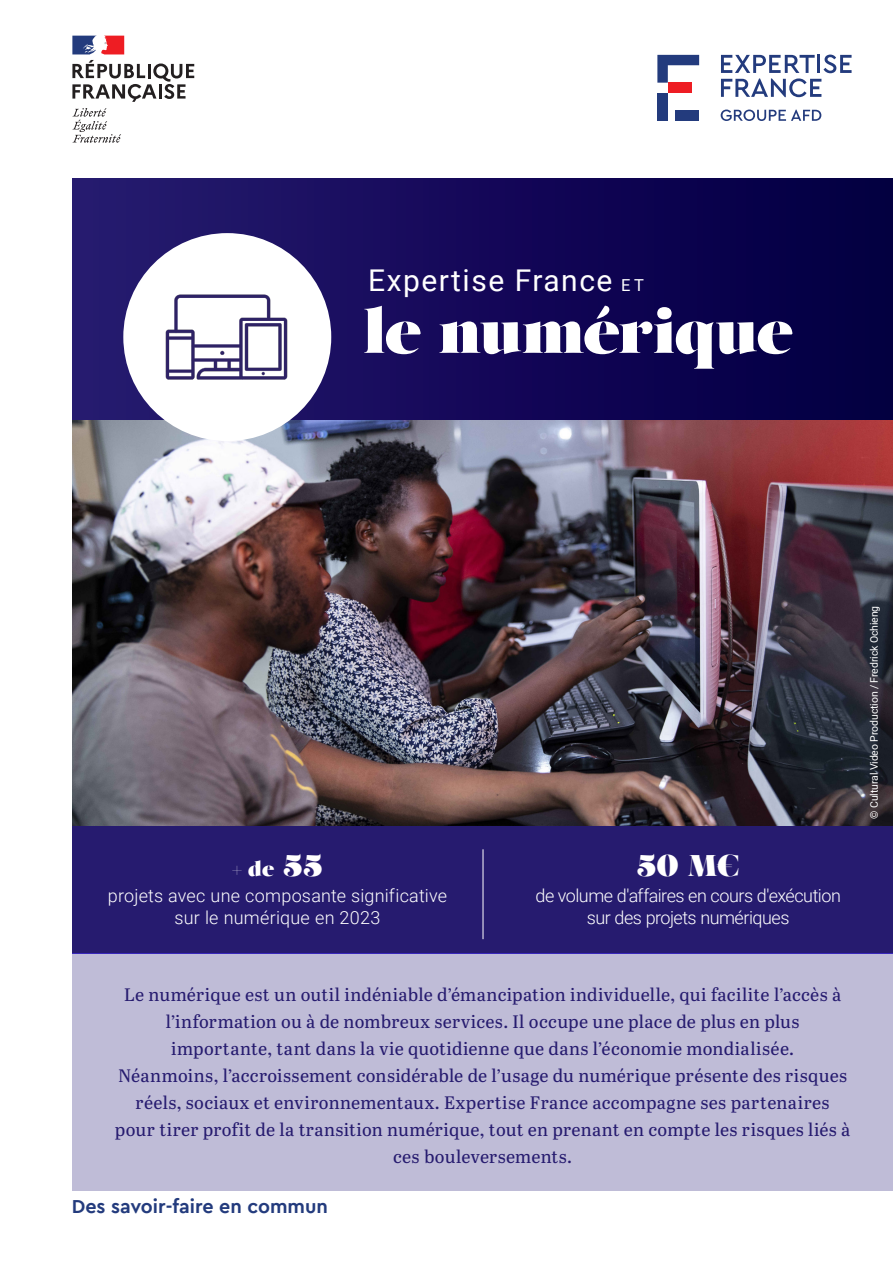
<style>
.page{position:relative;width:893px;height:1263px;background:#fff}
.page>*{position:absolute;margin:0;border:0;box-sizing:border-box;transform-origin:0 0}
.COUV_Titre{font:63px "Salome";letter-spacing:-.02em;color:#fff}
.t1{font:30px "Roboto";letter-spacing:.05em;color:#fff}
.COUVERTURE_-_Texte_courant{font:30px "Salome";color:#fff}
.Chiffre_Clé_-_L1{font:21px "Salome";color:#fff}
.t2{font:700 19.65px "Cera";color:#233b7d}
.COUVERTURE_-_Texte_courant-2{font:18px/27px "Abril Text";letter-spacing:.015em;color:#261b6f;text-align:center}
.COUVERTURE_-_Texte_courant-3{font:300 18px/21.6px "Roboto";letter-spacing:-.03em;color:#fff;text-align:center}
.COUVERTURE_-_Texte_courant-4{font:300 18px/21.6px "Roboto";letter-spacing:-.005em;color:#fff;text-align:center}
.copyright{font:10.5px "Roboto";letter-spacing:-.01em;color:#fff}
.s1{font-size:16.5px}
.s2{font-size:30px}
</style>
<div class="page">
<div style="left:72px;top:953px;width:821px;height:238px;background:#bfbcd7"></div>
<div style="left:72px;top:826px;width:821px;height:127px;background:#261b6f"></div>
<div style="left:72px;top:179px;width:821px;height:242px;background:linear-gradient(to right,#271a70,#010041)"></div>
<hr style="left:483px;top:849px;width:1px;height:90px;background:#fff">
<div style="left:657px;top:93px;width:11px;height:28px;background:#233b7d"></div>
<svg style="left:657px;top:55px;width:42px;height:28px"></svg>
<div style="left:676px;top:110px;width:23px;height:11px;background:#233b7d"></div>
<div style="left:668px;top:83px;width:23px;height:10px;background:#ee1d23"></div>
<svg style="left:721px;top:110px;width:100px;height:11px"></svg>
<svg style="left:721px;top:55px;width:130px;height:42px"></svg>
<svg style="left:72px;top:60px;width:122px;height:42px"></svg>
<svg style="left:72px;top:108px;width:49px;height:35px"></svg>
<svg style="left:72px;top:36px;width:52px;height:18px"></svg>
<img style="left:72px;top:421px;width:821px;height:405px">
<div style="left:123px;top:233px;width:208px;height:208px;background:#fff;border-radius:50%"></div>
<img style="left:166px;top:294px;width:121px;height:86px">
<p class="t1" style="left:368px;top:259px;width:277px">Expertise France <span class="s1">E T</span></p>
<p class="COUV_Titre" style="left:363px;top:289px;width:432px">le numérique</p>
<p class="Chiffre_Clé_-_L1" style="left:232px;top:855px;width:91px">+ de <span class="s2">55</span></p>
<p class="COUVERTURE_-_Texte_courant-4" style="left:108px;top:884px;width:341px">projets avec une composante significative sur le numérique en 2023</p>
<p class="COUVERTURE_-_Texte_courant" style="left:637px;top:846px;width:105px">50 M€</p>
<p class="COUVERTURE_-_Texte_courant-3" style="left:535px;top:884px;width:307px">de volume d'affaires en cours d'exécution sur des projets numériques</p>
<p class="copyright" style="left:867px;top:819px;width:215px;rotate:-90deg">© Cultural Video Production / Fredrick Ochieng</p>
<p class="COUVERTURE_-_Texte_courant-2" style="left:124px;top:980px;width:719px">Le numérique est un outil indéniable d’émancipation individuelle, qui facilite l’accès à l’information ou à de nombreux services. Il occupe une place de plus en plus importante, tant dans la vie quotidienne que dans l’économie mondialisée.</p>
<p class="COUVERTURE_-_Texte_courant-2" style="left:115px;top:1061px;width:737px">Néanmoins, l’accroissement considérable de l’usage du numérique présente des risques réels, sociaux et environnementaux. Expertise France accompagne ses partenaires pour tirer profit de la transition numérique, tout en prenant en compte les risques liés à ces bouleversements.</p>
<p class="t2" style="left:72px;top:1193px;width:258px">Des savoir-faire en commun</p>
</div>
